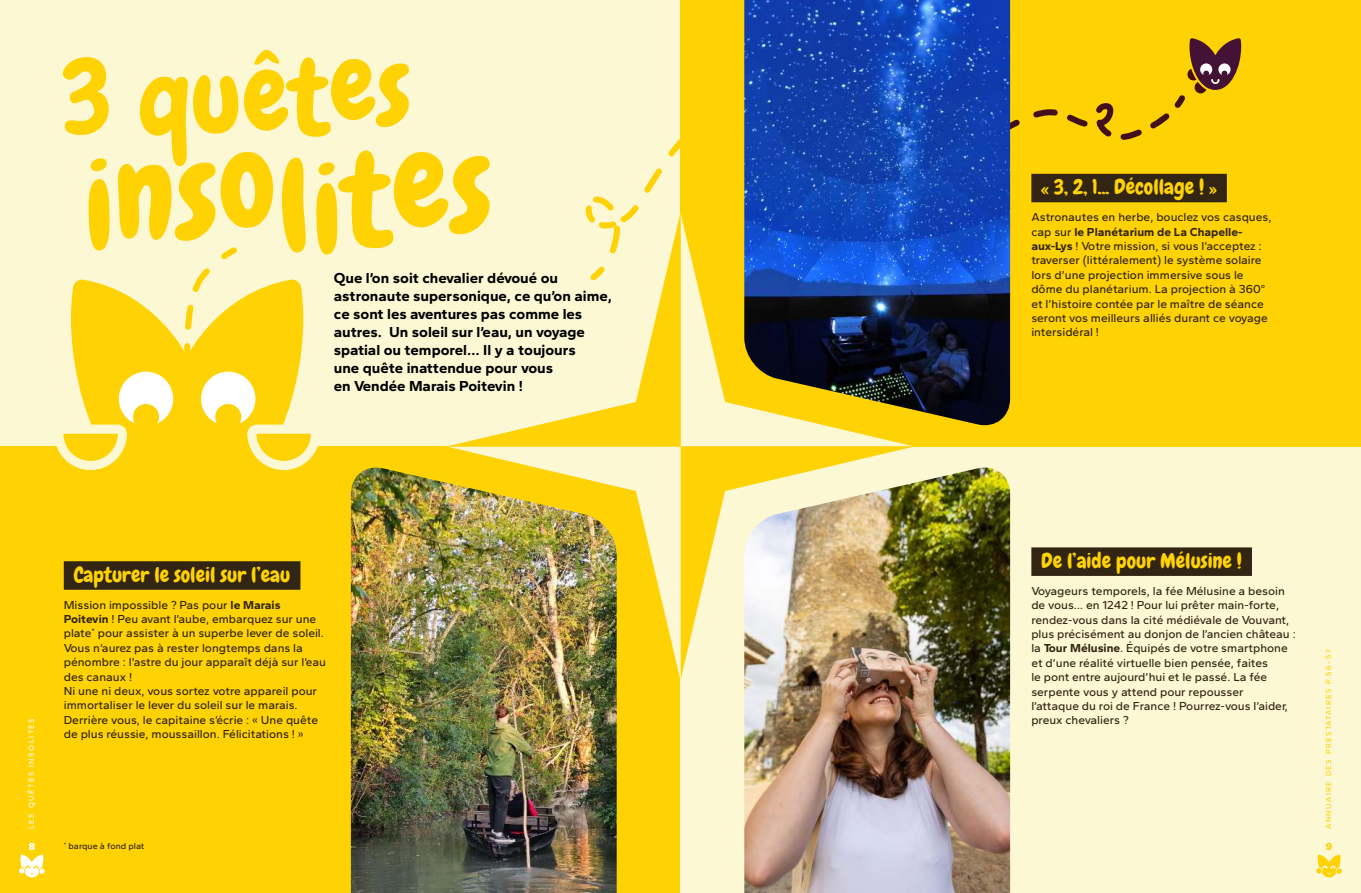
<style>
.page{position:relative;width:1361px;height:893px;background:#fff}
.page>*{position:absolute;margin:0;border:0;box-sizing:border-box;transform-origin:0 0}
.t1{font:127.5px "Chewy";color:#ffd203}
.t2{font:103.5px "Chewy";color:#ffd203}
.t3{font:21px "Chewy";color:#ffd203}
.t4{font:15px/18px "Gantari";color:#000}
.t5{font:12px/14.4px "Gantari";color:#322513}
.t6{font:10.5px "Gantari";color:#fff}
.t7{font:10.5px "Gantari";color:#ffd203}
.t8{font:9px "Gantari";color:#322513}
.t9{font:7.5px "Gantari";letter-spacing:.2em;color:#ffd203}
.t10{font:7.5px "Gantari";letter-spacing:.2em;color:#fff}
.t11{font:5.25px "Gantari";color:#322513}
</style>
<div class="page">
<div style="left:0;top:0;width:680px;height:446px;background:#fbf8d3"></div>
<div style="left:0;top:446px;width:680px;height:447px;background:#ffd203"></div>
<div style="left:680px;top:446px;width:681px;height:447px;background:#fbf8d3"></div>
<div style="left:680px;top:0;width:681px;height:446px;background:#ffd203"></div>
<svg style="left:71px;top:279px;width:232px;height:192px;fill:#ffd203"></svg>
<img style="left:351px;top:467px;width:266px;height:426px">
<svg style="left:680px;top:286px;width:232px;height:160px;fill:#fbf8d3"></svg>
<svg style="left:680px;top:446px;width:234px;height:234px;fill:#ffd203"></svg>
<img style="left:446px;top:446px;width:234px;height:234px">
<svg style="left:449px;top:286px;width:231px;height:160px"></svg>
<svg style="left:56px;top:372px;width:117px;height:98px"></svg>
<svg style="left:201px;top:372px;width:117px;height:98px"></svg>
<svg style="left:19px;top:855px;width:26px;height:22px"></svg>
<img style="left:744px;top:467px;width:266px;height:426px">
<svg style="left:1316px;top:855px;width:25px;height:22px"></svg>
<svg style="left:585px;top:138px;width:113px;height:148px"></svg>
<svg style="left:181px;top:247px;width:61px;height:115px"></svg>
<div style="left:64px;top:561px;width:236px;height:29px;background:#322513"></div>
<div style="left:1031px;top:547px;width:221px;height:29px;background:#322513"></div>
<div style="left:1031px;top:174px;width:196px;height:28px;background:#322513"></div>
<svg style="left:1010px;top:38px;width:231px;height:105px"></svg>
<img style="left:744px;top:0;width:266px;height:428px">
<h2 class="t2" style="left:59px;top:36px;width:351px;rotate:-2deg">3 quêtes</h2>
<h1 class="t1" style="left:81px;top:122px;width:409px;rotate:-2deg">insolites</h1>
<p class="t4" style="left:334px;top:269px;width:280px">Que l’on soit chevalier dévoué ou astronaute supersonique, ce qu’on aime, ce sont les aventures pas comme les autres. Un soleil sur l’eau, un voyage spatial ou temporel… Il y a toujours<br>une quête inattendue pour vous<br>en Vendée Marais Poitevin !</p>
<p class="t10" style="left:27px;top:829px;width:113px;rotate:-90deg">LES QUÊTES INSOLITES</p>
<h3 class="t3" style="left:74px;top:561px;width:218px">Capturer le soleil sur l’eau</h3>
<p class="t5" style="left:64px;top:597px;width:264px">Mission impossible ? Pas pour le Marais Poitevin ! Peu avant l’aube, embarquez sur une plate<sup>*</sup> pour assister à un superbe lever de soleil.<br>Vous n’aurez pas à rester longtemps dans la pénombre : l’astre du jour apparaît déjà sur l’eau des canaux !<br>Ni une ni deux, vous sortez votre appareil pour immortaliser le lever du soleil sur le marais.<br>Derrière vous, le capitaine s’écrie : « Une quête de plus réussie, moussaillon. Félicitations ! »</p>
<p class="t11" style="left:64px;top:841px;width:4px">*</p>
<p class="t6" style="left:29px;top:840px;width:8px">8</p>
<p class="t8" style="left:69px;top:840px;width:77px">barque à fond plat</p>
<h3 class="t3" style="left:1041px;top:173px;width:177px">« 3, 2, 1... Décollage ! »</h3>
<p class="t5" style="left:1031px;top:210px;width:242px">Astronautes en herbe, bouclez vos casques, cap sur le Planétarium de La Chapelle&shy;aux-Lys ! Votre mission, si vous l’acceptez : traverser (littéralement) le système solaire lors d’une projection immersive sous le dôme du planétarium. La projection à 360° et l’histoire contée par le maître de séance seront vos meilleurs alliés durant ce voyage intersidéral !</p>
<h3 class="t3" style="left:1041px;top:547px;width:202px">De l’aide pour Mélusine !</h3>
<p class="t5" style="left:1031px;top:583px;width:266px">Voyageurs temporels, la fée Mélusine a besoin de vous… en 1242 ! Pour lui prêter main-forte, rendez-vous dans la cité médiévale de Vouvant, plus précisément au donjon de l’ancien château : la Tour Mélusine. Équipés de votre smartphone et d’une réalité virtuelle bien pensée, faites<br>le pont entre aujourd’hui et le passé. La fée serpente vous y attend pour repousser<br>l’attaque du roi de France ! Pourrez-vous l’aider, preux chevaliers ?</p>
<p class="t9" style="left:1323px;top:829px;width:181px;rotate:-90deg">ANNUAIRE DES PRESTATAIRES P.56-57</p>
<p class="t7" style="left:1326px;top:840px;width:8px">9</p>
</div>
